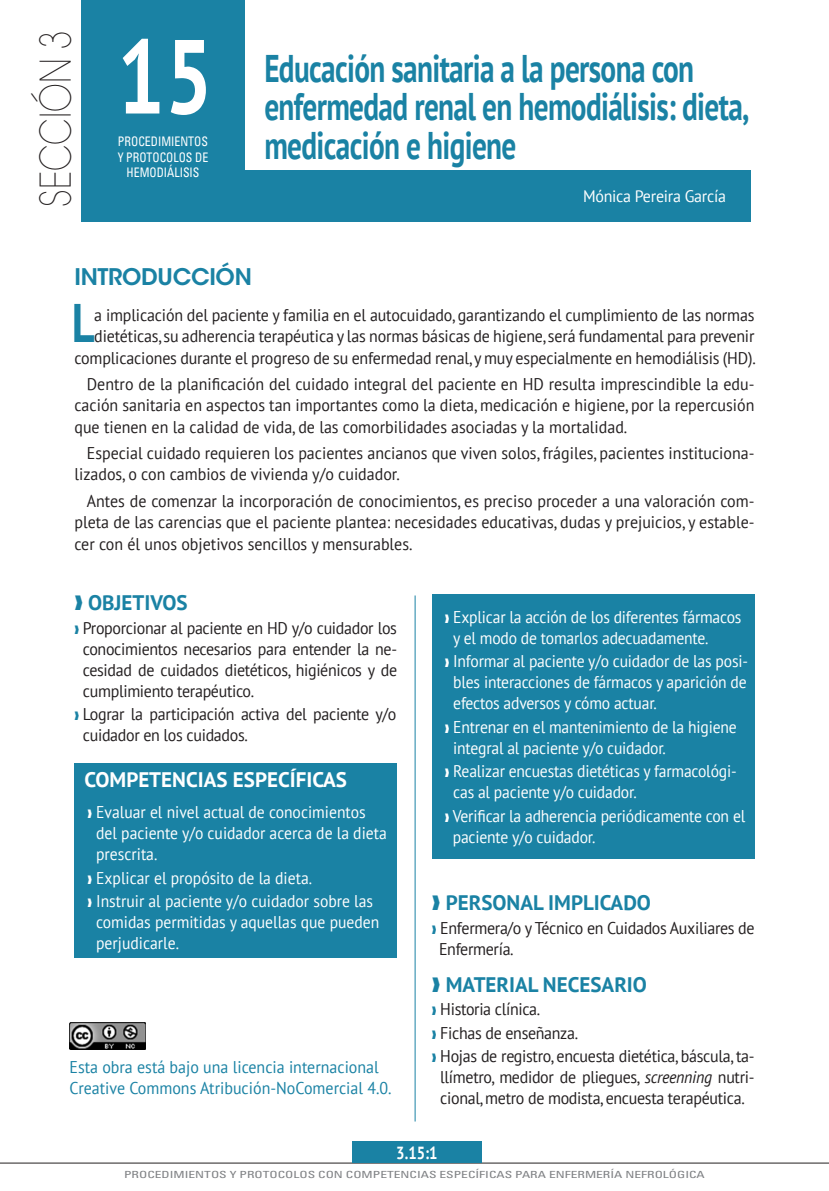
<style>
.page{position:relative;width:829px;height:1191px;background:#fff}
.page>*{position:absolute;margin:0;border:0;box-sizing:border-box;transform-origin:0 0}
.t1{font:700 105px "PT Sans";color:#fff;scale:.8 1}
.t2{font:700 54.07px "PT Sans";color:#1a82a4;scale:.82 1}
.t3{font:200 42px "ITC Avant Garde Std";color:#231f20;scale:.8 1}
.TITULAR{font:700 38.5px/38.5px "PT Sans";letter-spacing:-.02em;color:#1a82a4;scale:.76 1}
.INTRODUCCIÓN{font:600 22.75px "ITC Avant Garde Std";letter-spacing:-.015em;color:#1a82a4}
.LADILLO{font:700 21px "PT Sans";color:#1a82a4}
.t4{font:700 21px "PT Sans";color:#fff}
.t5{font:700 17.5px "PT Sans";color:#fff;scale:.85 1}
.CPO_DE_TEXTO_GENERAL{font:16.97px/21.3px "PT Sans";letter-spacing:-.01em;color:#231f20;text-align:justify;scale:.94 1}
.t6{font:16.97px/21px "PT Sans";letter-spacing:-.01em;color:#fff;scale:.92 1}
.t7{font:16.97px/20.3px "PT Sans";color:#1a82a4;scale:.94 1}
.LADILLO-2{font:16.97px/21px "PT Sans";letter-spacing:-.02em;color:#231f20;scale:.94 1}
.AUTORES{font:16.62px "PT Sans";letter-spacing:-.015em;color:#fff;scale:.96 1}
.BAJO_NUMERO{font:condensed 13.12px/15.8px "Univers LT Std";color:#fff;text-align:center;scale:.9 1}
.t8{font:condensed 9.8px "Univers LT Std";color:#808285;scale:1.37 1}
.s1{color:#1a82a4}
.s2{font-style:italic}
</style>
<div class="page">
<hr style="left:0;top:1162px;width:828px;height:1px;background:#231f20">
<div style="left:74px;top:763px;width:323px;height:194px;background:#1a82a4"></div>
<div style="left:432px;top:594px;width:322px;height:264px;background:#1a82a4"></div>
<hr style="left:415px;top:595px;width:1px;height:526px;background:#1a82a4">
<div style="left:241px;top:171px;width:509px;height:51px;background:#1a82a4"></div>
<div style="left:81px;top:0;width:163px;height:222px;background:#1a82a4"></div>
<div style="left:352px;top:1141px;width:129px;height:22px;background:#1a82a4"></div>
<img style="left:69px;top:1022px;width:77px;height:27px">
<p class="t3" style="left:31px;top:207px;width:222px;rotate:-90deg">SECCIÓN 3</p>
<p class="t1" style="left:117px;top:7px;width:121px">15</p>
<p class="BAJO_NUMERO" style="left:118px;top:133px;width:102px">PROCEDIMIENTOS<br>Y PROTOCOLOS DE<br>HEMODIÁLISIS</p>
<p class="TITULAR" style="left:264px;top:48px;width:639px">Educación sanitaria a la persona con enfermedad renal en hemodiálisis: dieta, medicación e higiene</p>
<p class="AUTORES" style="left:583px;top:186px;width:150px">Mónica Pereira García</p>
<p class="INTRODUCCIÓN" style="left:74px;top:262px;width:179px">INTRODUCCIÓN</p>
<p class="t2" style="left:72px;top:287px;width:29px">L</p>
<p class="CPO_DE_TEXTO_GENERAL" style="left:74px;top:304px;width:726px;text-align:right">a implicación del paciente y familia en el autocuidado, garantizando el cumplimiento de las normas dietéticas, su adherencia terapéutica y las normas básicas de higiene, será fundamental para prevenir complicaciones durante el progreso de su enfermedad renal, y muy especialmente en hemodiálisis (HD).</p>
<p class="CPO_DE_TEXTO_GENERAL" style="left:74px;top:373px;width:724px;text-indent:12px">Dentro de la planificación del cuidado integral del paciente en HD resulta imprescindible la edu&shy;cación sanitaria en aspectos tan importantes como la dieta, medicación e higiene, por la repercusión que tienen en la calidad de vida, de las comorbilidades asociadas y la mortalidad.</p>
<p class="CPO_DE_TEXTO_GENERAL" style="left:74px;top:442px;width:724px;text-indent:12px">Especial cuidado requieren los pacientes ancianos que viven solos, frágiles, pacientes instituciona&shy;lizados, o con cambios de vivienda y/o cuidador.</p>
<p class="CPO_DE_TEXTO_GENERAL" style="left:74px;top:490px;width:724px;text-indent:12px">Antes de comenzar la incorporación de conocimientos, es preciso proceder a una valoración com&shy;pleta de las carencias que el paciente plantea: necesidades educativas, dudas y prejuicios, y estable&shy;cer con él unos objetivos sencillos y mensurables.</p>
<p class="LADILLO" style="left:74px;top:588px;width:115px">❱ OBJETIVOS</p>
<p class="CPO_DE_TEXTO_GENERAL" style="left:83px;top:616px;width:336px;text-indent:-8px"><span class="s1">❱</span> Proporcionar al paciente en HD y/o cuidador los conocimientos necesarios para entender la ne&shy;cesidad de cuidados dietéticos, higiénicos y de cumplimiento terapéutico.</p>
<p class="CPO_DE_TEXTO_GENERAL" style="left:83px;top:703px;width:335px;text-indent:-8px"><span class="s1">❱</span> Lograr la participación activa del paciente y/o cuidador en los cuidados.</p>
<p class="t4" style="left:84px;top:766px;width:264px">COMPETENCIAS ESPECÍFICAS</p>
<p class="t6" style="left:96px;top:801px;width:317px;text-indent:-9px">❱ Evaluar el nivel actual de conocimientos del paciente y/o cuidador acerca de la dieta prescrita.</p>
<p class="t6" style="left:87px;top:867px;width:246px">❱ Explicar el propósito de la dieta.</p>
<p class="t6" style="left:96px;top:890px;width:309px;text-indent:-9px">❱ Instruir al paciente y/o cuidador sobre las comidas permitidas y aquellas que pueden perjudicarle.</p>
<p class="LADILLO" style="left:432px;top:889px;width:221px">❱ PERSONAL IMPLICADO</p>
<p class="t6" style="left:453px;top:606px;width:315px;text-indent:-8px">❱ Explicar la acción de los diferentes fármacos y el modo de tomarlos adecuadamente.</p>
<p class="t6" style="left:453px;top:650px;width:322px;text-align:justify;text-indent:-8px">❱ Informar al paciente y/o cuidador de las posi&shy;bles interacciones de fármacos y aparición de efectos adversos y cómo actuar.</p>
<p class="t6" style="left:453px;top:716px;width:309px;text-indent:-8px">❱ Entrenar en el mantenimiento de la higiene integral al paciente y/o cuidador.</p>
<p class="t6" style="left:453px;top:760px;width:309px;text-indent:-8px">❱ Realizar encuestas dietéticas y farmacológi&shy;cas al paciente y/o cuidador.</p>
<p class="t6" style="left:452px;top:805px;width:319px;text-indent:-8px">❱ Verificar la adherencia periódicamente con el paciente y/o cuidador.</p>
<p class="LADILLO-2" style="left:439px;top:917px;width:337px;text-indent:-7px"><span class="s1">❱</span> Enfermera/o y Técnico en Cuidados Auxiliares de<br>Enfermería.</p>
<p class="LADILLO" style="left:432px;top:970px;width:217px">❱ MATERIAL NECESARIO</p>
<p class="CPO_DE_TEXTO_GENERAL" style="left:432px;top:998px;width:117px"><span class="s1">❱</span> Historia clínica.</p>
<p class="CPO_DE_TEXTO_GENERAL" style="left:432px;top:1021px;width:157px"><span class="s1">❱</span> Fichas de enseñanza.</p>
<p class="CPO_DE_TEXTO_GENERAL" style="left:432px;top:1045px;width:345px;text-align:center"><span class="s1">❱</span> Hojas de registro, encuesta dietética, báscula, ta&shy;llímetro, medidor de pliegues, <span class="s2">screenning</span> nutri&shy;cional, metro de modista, encuesta terapéutica.</p>
<p class="t7" style="left:69px;top:1057px;width:344px">Esta obra está bajo una licencia internacional<br>Creative Commons Atribución-NoComercial 4.0.</p>
<p class="t5" style="left:396px;top:1141px;width:50px">3.15:1</p>
<p class="t8" style="left:124px;top:1168px;width:425px">PROCEDIMIENTOS Y PROTOCOLOS CON COMPETENCIAS ESPECÍFICAS PARA ENFERMERÍA NEFROLÓGICA</p>
</div>
